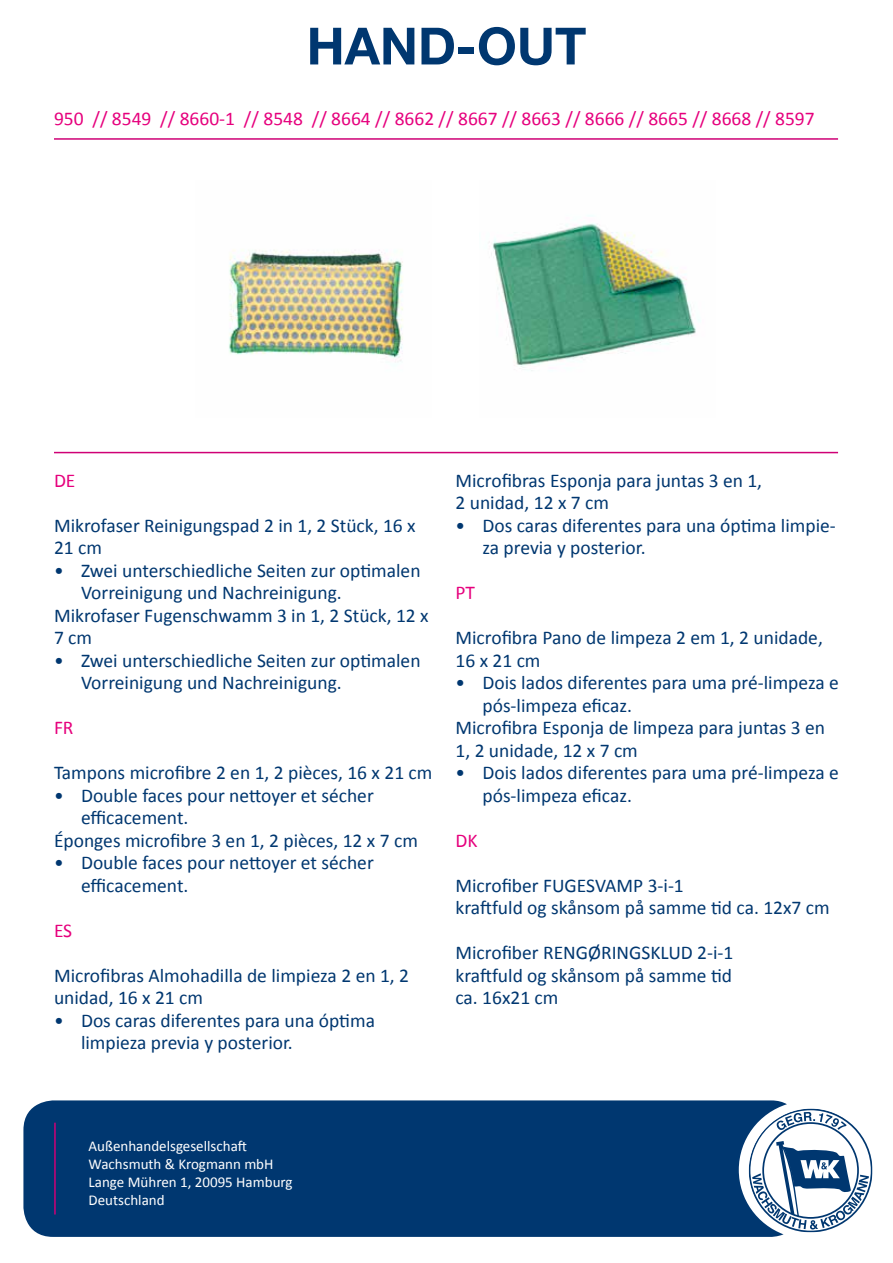
<style>
.page{position:relative;width:893px;height:1263px;background:#fff}
.page>*{position:absolute;margin:0;border:0;box-sizing:border-box;transform-origin:0 0}
.t1{font:700 51.3px "Helvetica Neue LT Std";color:#003770}
.t2{font:19.5px/22.5px "Calibri";color:#003770}
.t3{font:19.5px "Calibri";color:#e6007d}
.t4{font:15px/18px "Calibri";color:#fff}
</style>
<div class="page">
<div style="left:23px;top:1100px;width:764px;height:137px;background:#003770"></div>
<hr style="left:54px;top:138px;width:784px;height:2px;background:#cf0076">
<hr style="left:54px;top:452px;width:784px;height:1px;background:#cf0076">
<hr style="left:54px;top:1123px;width:2px;height:91px;background:#cf0076">
<svg style="left:749px;top:1108px;width:123px;height:124px"></svg>
<img style="left:491px;top:215px;width:209px;height:156px">
<img style="left:229px;top:250px;width:174px;height:111px">
<h1 class="t1" style="left:307px;top:14px;width:281px">HAND-OUT</h1>
<p class="t3" style="left:54px;top:105px;width:762px">950 // 8549 // 8660-1 // 8548 // 8664 // 8662 // 8667 // 8663 // 8666 // 8665 // 8668 // 8597</p>
<p class="t3" style="left:54px;top:466px;width:23px">DE</p>
<p class="t2" style="left:54px;top:513px;width:363px">Mikrofaser Reinigungspad 2 in 1, 2 Stück, 16 x<br>21 cm</p>
<p class="t2" style="left:54px;top:558px;width:368px">• Zwei unterschiedliche Seiten zur optimalen</p>
<p class="t2" style="left:81px;top:581px;width:262px">Vorreinigung und Nachreinigung.</p>
<p class="t2" style="left:54px;top:603px;width:376px">Mikrofaser Fugenschwamm 3 in 1, 2 Stück, 12 x</p>
<p class="t2" style="left:54px;top:626px;width:40px">7 cm</p>
<p class="t2" style="left:81px;top:648px;width:341px;text-indent:-27px">• Zwei unterschiedliche Seiten zur optimalen<br>Vorreinigung und Nachreinigung.</p>
<p class="t3" style="left:54px;top:714px;width:21px">FR</p>
<p class="t2" style="left:54px;top:761px;width:380px">Tampons microfibre 2 en 1, 2 pièces, 16 x 21 cm</p>
<p class="t2" style="left:54px;top:783px;width:321px">• Double faces pour nettoyer et sécher</p>
<p class="t2" style="left:81px;top:806px;width:109px">efficacement.</p>
<p class="t2" style="left:54px;top:828px;width:365px">Éponges microfibre 3 en 1, 2 pièces, 12 x 7 cm</p>
<p class="t2" style="left:81px;top:851px;width:294px;text-indent:-27px">• Double faces pour nettoyer et sécher efficacement.</p>
<p class="t3" style="left:54px;top:917px;width:20px">ES</p>
<p class="t2" style="left:54px;top:963px;width:357px">Microfibras Almohadilla de limpieza 2 en 1, 2 unidad, 16 x 21 cm</p>
<p class="t2" style="left:81px;top:1008px;width:295px;text-indent:-27px">• Dos caras diferentes para una óptima limpieza previa y posterior.</p>
<p class="t2" style="left:455px;top:468px;width:308px">Microfibras Esponja para juntas 3 en 1,<br>2 unidad, 12 x 7 cm</p>
<p class="t2" style="left:482px;top:513px;width:355px;text-indent:-27px">• Dos caras diferentes para una óptima limpie&shy;za previa y posterior.</p>
<p class="t3" style="left:455px;top:579px;width:21px">PT</p>
<p class="t2" style="left:455px;top:626px;width:369px">Microfibra Pano de limpeza 2 em 1, 2 unidade,<br>16 x 21 cm</p>
<p class="t2" style="left:455px;top:671px;width:385px">• Dois lados diferentes para uma pré-limpeza e</p>
<p class="t2" style="left:482px;top:693px;width:151px">pós-limpeza eficaz.</p>
<p class="t2" style="left:455px;top:716px;width:371px">Microfibra Esponja de limpeza para juntas 3 en</p>
<p class="t2" style="left:455px;top:738px;width:184px">1, 2 unidade, 12 x 7 cm</p>
<p class="t2" style="left:482px;top:761px;width:358px;text-indent:-27px">• Dois lados diferentes para uma pré-limpeza e pós-limpeza eficaz.</p>
<p class="t3" style="left:455px;top:827px;width:24px">DK</p>
<p class="t2" style="left:455px;top:873px;width:376px">Microfiber FUGESVAMP 3-i-1<br>kraftfuld og skånsom på samme tid ca. 12x7 cm</p>
<p class="t2" style="left:455px;top:941px;width:279px;text-align:justify">Microfiber RENGØRINGSKLUD 2-i-1 kraftfuld og skånsom på samme tid ca. 16x21 cm</p>
<p class="t4" style="left:89px;top:1137px;width:206px">Außenhandelsgesellschaft<br>Wachsmuth &amp; Krogmann mbH<br>Lange Mühren 1, 20095 Hamburg<br>Deutschland</p>
</div>
